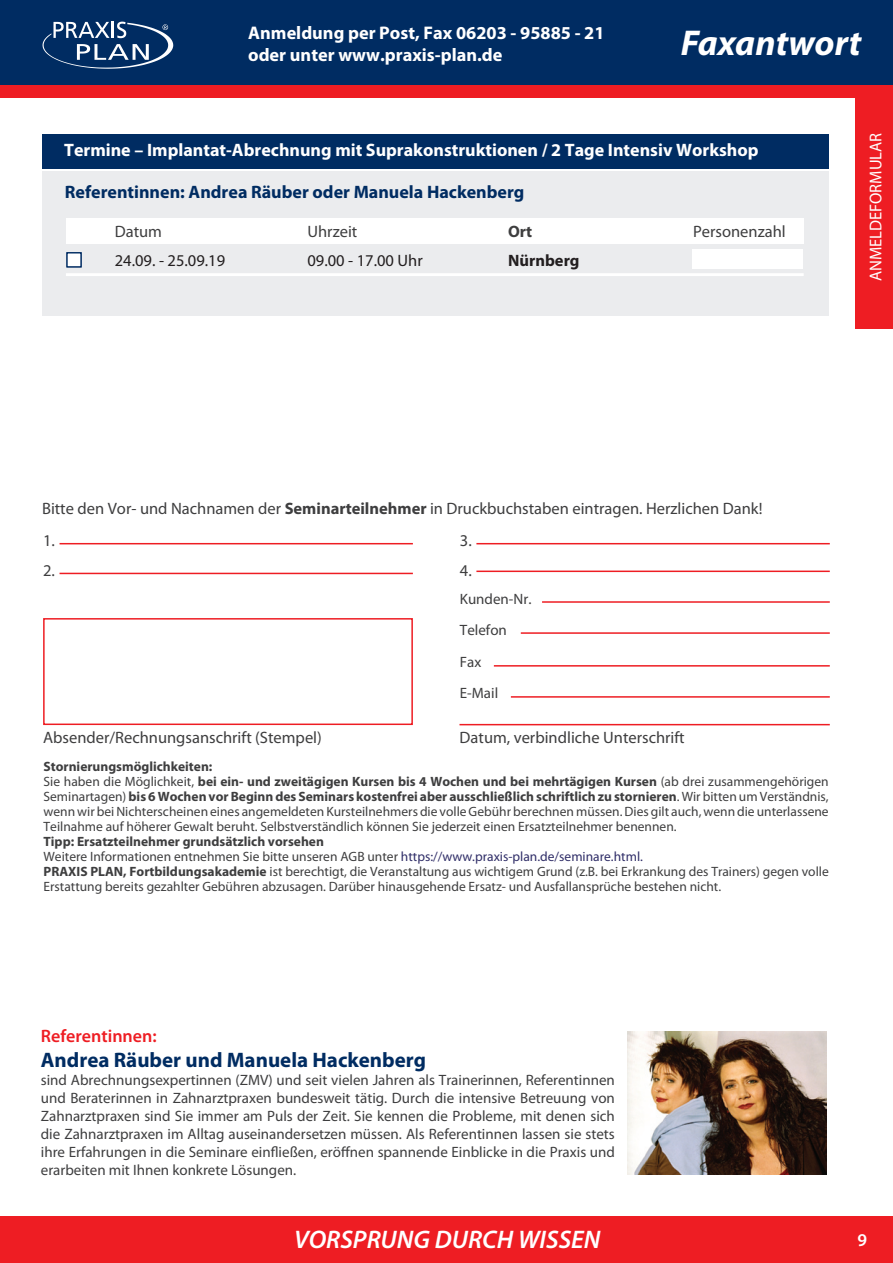
<style>
.page{position:relative;width:893px;height:1263px;background:#fff}
.page>*{position:absolute;margin:0;border:0;box-sizing:border-box;transform-origin:0 0}
.t1{font:italic 700 36px "Myriad Pro";color:#fff}
.t2{font:italic 600 25.5px "Myriad Pro";color:#fff}
.t3{font:700 21px "Myriad Pro";color:#002c62}
.t4{font:700 18.3px "Myriad Pro";color:#fff}
.t5{font:700 18px "Myriad Pro";color:#fff}
.t6{font:700 18px "Myriad Pro";color:#002c62}
.t7{font:600 18px "Myriad Pro";color:#ee1d23}
.t8{font:17.25px "Myriad Pro";color:#fff;scale:.96 1}
.t9{font:16.5px "Myriad Pro";color:#3e3e3f}
.t10{font:16.5px "Myriad Pro";color:#231f20}
.t11{font:700 16.5px "Myriad Pro";color:#231f20}
.t12{font:700 16.5px "Myriad Pro";color:#3e3e3f}
.t13{font:15px/18px "Myriad Pro";color:#3e3e3f;text-align:justify}
.t14{font:13.5px/15px "Myriad Pro";color:#3e3e3f;text-align:justify}
.t15{font:700 13.5px "Myriad Pro";color:#3e3e3f}
.s1{font-weight:700}
.s2{color:#302e68}
</style>
<div class="page">
<div style="left:855px;top:85px;width:38px;height:244px;background:#ee1d23"></div>
<img style="left:627px;top:1031px;width:200px;height:143px">
<div style="left:43px;top:135px;width:786px;height:34px;background:#002c62"></div>
<div style="left:43px;top:171px;width:786px;height:145px;background:#ebecee"></div>
<div style="left:66px;top:219px;width:737px;height:25px;background:#fff"></div>
<div style="left:693px;top:249px;width:110px;height:20px;background:#fff"></div>
<div style="left:66px;top:252px;width:16px;height:15px;border:2px solid #002c62"></div>
<div style="left:67px;top:253px;width:14px;height:14px;background:#fff"></div>
<div style="left:67px;top:252px;width:15px;height:15px;border:1px solid #002c62"></div>
<hr style="left:66px;top:273px;width:738px;height:3px;background:#fff">
<div style="left:0;top:0;width:893px;height:85px;background:#002c62"></div>
<div style="left:0;top:1216px;width:893px;height:47px;background:#ee1d23"></div>
<div style="left:0;top:85px;width:893px;height:13px;background:#ee1d23"></div>
<svg style="left:42px;top:21px;width:131px;height:48px"></svg>
<hr style="left:60px;top:543px;width:353px;height:1px;background:#ee1d23">
<hr style="left:459px;top:724px;width:371px;height:1px;background:#ee1d23">
<hr style="left:60px;top:573px;width:353px;height:1px;background:#ee1d23">
<hr style="left:476px;top:543px;width:354px;height:1px;background:#ee1d23">
<hr style="left:476px;top:570px;width:354px;height:2px;background:#ee1d23">
<div style="left:43px;top:618px;width:370px;height:107px;border:2px solid #ee1d23"></div>
<hr style="left:542px;top:601px;width:288px;height:2px;background:#ee1d23">
<hr style="left:521px;top:632px;width:309px;height:2px;background:#ee1d23">
<hr style="left:494px;top:665px;width:336px;height:2px;background:#ee1d23">
<hr style="left:511px;top:696px;width:319px;height:2px;background:#ee1d23">
<p class="t4" style="left:245px;top:20px;width:358px">Anmeldung per Post, Fax 06203 - 95885 - 21</p>
<p class="t4" style="left:245px;top:43px;width:256px">oder unter www.praxis-plan.de</p>
<p class="t4" style="left:248px;top:21px;width:358px">Anmeldung per Post, Fax 06203 - 95885 - 21</p>
<p class="t4" style="left:248px;top:43px;width:256px">oder unter www.praxis-plan.de</p>
<p class="t1" style="left:681px;top:19px;width:182px">Faxantwort</p>
<p class="t5" style="left:64px;top:138px;width:696px">Termine – Implantat-Abrechnung mit Suprakonstruktionen / 2 Tage Intensiv Workshop</p>
<p class="t6" style="left:65px;top:180px;width:461px">Referentinnen: Andrea Räuber oder Manuela Hackenberg</p>
<p class="t9" style="left:115px;top:221px;width:49px">Datum</p>
<p class="t9" style="left:307px;top:221px;width:51px">Uhrzeit</p>
<p class="t12" style="left:508px;top:220px;width:26px">Ort</p>
<p class="t9" style="left:693px;top:221px;width:94px">Personenzahl</p>
<p class="t10" style="left:115px;top:250px;width:112px">24.09. - 25.09.19</p>
<p class="t10" style="left:307px;top:250px;width:117px">09.00 - 17.00 Uhr</p>
<p class="t11" style="left:508px;top:249px;width:73px">Nürnberg</p>
<p class="t8" style="left:865px;top:281px;width:156px;rotate:-90deg">ANMELDEFORMULAR</p>
<p class="t9" style="left:42px;top:498px;width:722px">Bitte den Vor- und Nachnamen der <span class="s1">Seminarteilnehmer</span> in Druckbuchstaben eintragen. Herzlichen Dank!</p>
<p class="t9" style="left:43px;top:530px;width:13px">1.</p>
<p class="t9" style="left:43px;top:560px;width:13px">2.</p>
<p class="t9" style="left:460px;top:530px;width:13px">3.</p>
<p class="t9" style="left:460px;top:560px;width:13px">4.</p>
<p class="t13" style="left:460px;top:589px;width:73px">Kunden-Nr.</p>
<p class="t13" style="left:460px;top:621px;width:48px">Telefon</p>
<p class="t13" style="left:460px;top:652px;width:23px">Fax</p>
<p class="t13" style="left:460px;top:684px;width:40px">E-Mail</p>
<p class="t9" style="left:460px;top:727px;width:227px">Datum, verbindliche Unterschrift</p>
<p class="t9" style="left:43px;top:727px;width:280px">Absender/Rechnungsanschrift (Stempel)</p>
<p class="t15" style="left:44px;top:758px;width:170px">Stornierungsmöglichkeiten:</p>
<p class="t14" style="left:44px;top:774px;width:787px">Sie haben die Möglichkeit, <span class="s1">bei ein- und zweitägigen Kursen bis 4 Wochen und bei mehrtägigen Kursen</span> (ab drei zusammengehörigen Seminartagen) <span class="s1">bis 6 Wochen vor Beginn des Seminars kostenfrei aber ausschließlich schriftlich zu stornieren</span>. Wir bitten um Verständnis, wenn wir bei Nichterscheinen eines angemeldeten Kursteilnehmers die volle Gebühr berechnen müssen. Dies gilt auch, wenn die unterlassene Teilnahme auf höherer Gewalt beruht. Selbstverständlich können Sie jederzeit einen Ersatzteilnehmer benennen.</p>
<p class="t15" style="left:44px;top:833px;width:282px">Tipp: Ersatzteilnehmer grundsätzlich vorsehen</p>
<p class="t14" style="left:44px;top:849px;width:601px">Weitere Informationen entnehmen Sie bitte unseren AGB unter <span class="s2">https://www.praxis-plan.de/seminare.html.</span></p>
<p class="t14" style="left:44px;top:864px;width:787px"><span class="s1">PRAXIS PLAN, Fortbildungsakademie</span> ist berechtigt, die Veranstaltung aus wichtigem Grund (z.B. bei Erkrankung des Trainers) gegen volle<br>Erstattung bereits gezahlter Gebühren abzusagen. Darüber hinausgehende Ersatz- und Ausfallansprüche bestehen nicht.</p>
<p class="t7" style="left:41px;top:1024px;width:117px">Referentinnen:</p>
<p class="t3" style="left:41px;top:1046px;width:387px">Andrea Räuber und Manuela Hackenberg</p>
<p class="t13" style="left:41px;top:1071px;width:576px">sind Abrechnungsexpertinnen (ZMV) und seit vielen Jahren als Trainerinnen, Referentinnen und Beraterinnen in Zahnarztpraxen bundesweit tätig. Durch die intensive Betreuung von Zahnarztpraxen sind Sie immer am Puls der Zeit. Sie kennen die Probleme, mit denen sich die Zahnarztpraxen im Alltag auseinandersetzen müssen. Als Referentinnen lassen sie stets ihre Erfahrungen in die Seminare einfließen, eröffnen spannende Einblicke in die Praxis und erarbeiten mit Ihnen konkrete Lösungen.</p>
<p class="t2" style="left:294px;top:1223px;width:308px">VORSPRUNG DURCH WISSEN</p>
</div>
